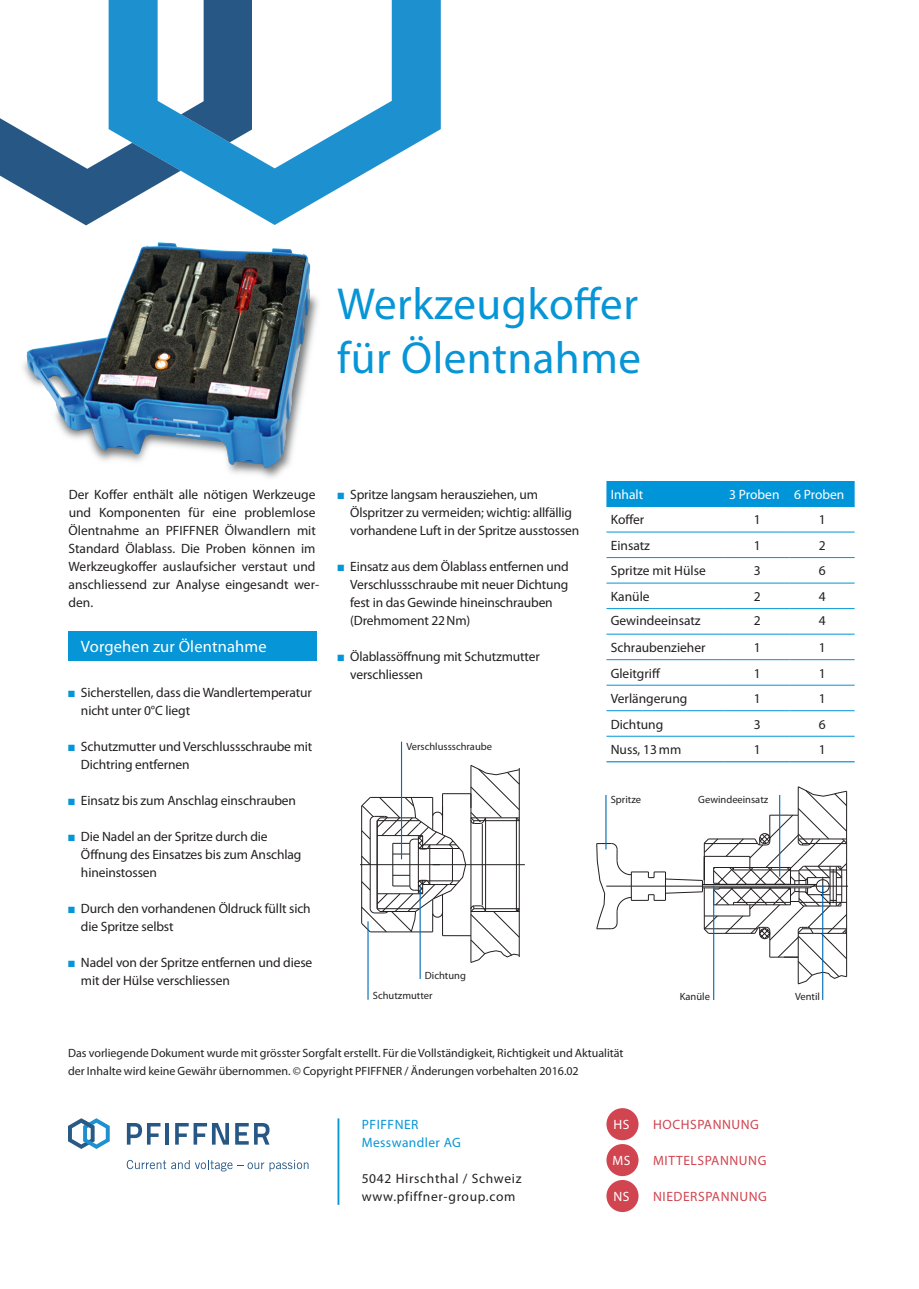
<style>
.page{position:relative;width:919px;height:1289px;background:#fff}
.page>*{position:absolute;margin:0;border:0;box-sizing:border-box;transform-origin:0 0}
.t1{font:45px/54px "Myriad Pro";letter-spacing:.01em;color:#0695d6}
.t2{font:16.5px "Myriad Pro";letter-spacing:.01em;color:#fff}
.t3{font:13.5px/18px "Myriad Pro";letter-spacing:-.01em;color:#231f20}
.t4{font:13.5px/18px "Myriad Pro";letter-spacing:.05em;color:#231f20}
.t5{font:13.5px "Myriad Pro";letter-spacing:.04em;color:#d04550}
.t6{font:13.5px "Myriad Pro";color:#fff}
.t7{font:13.5px/18px "Myriad Pro";letter-spacing:.03em;color:#0695d6}
.t8{font:12px/18px "Myriad Pro";color:#231f20}
.t9{font:10.5px "Myriad Pro";color:#231f20}
.s1{color:#0695d6}
</style>
<div class="page">
<img style="left:23px;top:225px;width:296px;height:253px">
<svg style="left:252px;top:0;width:189px;height:225px"></svg>
<svg style="left:0;top:0;width:252px;height:225px"></svg>
<svg style="left:127px;top:1159px;width:181px;height:12px"></svg>
<svg style="left:127px;top:1123px;width:33px;height:21px"></svg>
<hr style="left:165px;top:1122px;width:4px;height:22px;background:#275885">
<svg style="left:175px;top:1123px;width:54px;height:21px"></svg>
<svg style="left:235px;top:1123px;width:34px;height:21px"></svg>
<svg style="left:68px;top:1118px;width:42px;height:30px"></svg>
<hr style="left:337px;top:1118px;width:2px;height:86px;background:#0695d6">
<div style="left:68px;top:631px;width:248px;height:30px;background:#0695d6"></div>
<div style="left:606px;top:1108px;width:32px;height:32px;background:#d04550;border-radius:50%"></div>
<div style="left:606px;top:1143px;width:32px;height:33px;background:#d04550;border-radius:50%"></div>
<div style="left:606px;top:1179px;width:32px;height:32px;background:#d04550;border-radius:50%"></div>
<hr style="left:519px;top:864px;width:1px;height:93px;background:#231f20">
<hr style="left:360px;top:864px;width:165px;height:1px;background:#231f20">
<hr style="left:519px;top:768px;width:1px;height:96px;background:#231f20">
<svg style="left:361px;top:765px;width:158px;height:197px"></svg>
<hr style="left:401px;top:742px;width:1px;height:117px;background:#006bb6">
<hr style="left:367px;top:921px;width:1px;height:78px;background:#006bb6">
<hr style="left:419px;top:887px;width:1px;height:91px;background:#006bb6">
<hr style="left:846px;top:843px;width:1px;height:43px;background:#231f20">
<hr style="left:846px;top:886px;width:1px;height:43px;background:#231f20">
<hr style="left:846px;top:929px;width:1px;height:47px;background:#231f20">
<svg style="left:596px;top:786px;width:250px;height:198px"></svg>
<hr style="left:846px;top:791px;width:1px;height:52px;background:#231f20">
<hr style="left:822px;top:885px;width:1px;height:114px;background:#006bb6">
<hr style="left:779px;top:795px;width:1px;height:81px;background:#006bb6">
<hr style="left:713px;top:885px;width:1px;height:114px;background:#006bb6">
<hr style="left:605px;top:795px;width:1px;height:54px;background:#006bb6">
<div style="left:606px;top:481px;width:248px;height:25px;background:#0095d9"></div>
<hr style="left:606px;top:506px;width:118px;height:1px;background:#0095d9">
<hr style="left:724px;top:506px;width:65px;height:1px;background:#0095d9">
<hr style="left:789px;top:506px;width:65px;height:1px;background:#0095d9">
<hr style="left:606px;top:532px;width:118px;height:1px;background:#0095d9">
<hr style="left:606px;top:557px;width:118px;height:1px;background:#0095d9">
<hr style="left:606px;top:583px;width:118px;height:1px;background:#0095d9">
<hr style="left:606px;top:608px;width:118px;height:1px;background:#0095d9">
<hr style="left:606px;top:634px;width:118px;height:1px;background:#0095d9">
<hr style="left:606px;top:659px;width:118px;height:1px;background:#0095d9">
<hr style="left:606px;top:685px;width:118px;height:1px;background:#0095d9">
<hr style="left:606px;top:710px;width:118px;height:1px;background:#0095d9">
<hr style="left:606px;top:736px;width:118px;height:1px;background:#0095d9">
<hr style="left:606px;top:761px;width:118px;height:1px;background:#0095d9">
<hr style="left:724px;top:532px;width:65px;height:1px;background:#0095d9">
<hr style="left:724px;top:557px;width:65px;height:1px;background:#0095d9">
<hr style="left:724px;top:583px;width:65px;height:1px;background:#0095d9">
<hr style="left:724px;top:608px;width:65px;height:1px;background:#0095d9">
<hr style="left:724px;top:634px;width:65px;height:1px;background:#0095d9">
<hr style="left:724px;top:659px;width:65px;height:1px;background:#0095d9">
<hr style="left:724px;top:685px;width:65px;height:1px;background:#0095d9">
<hr style="left:724px;top:710px;width:65px;height:1px;background:#0095d9">
<hr style="left:724px;top:736px;width:65px;height:1px;background:#0095d9">
<hr style="left:724px;top:761px;width:65px;height:1px;background:#0095d9">
<hr style="left:789px;top:532px;width:65px;height:1px;background:#0095d9">
<hr style="left:789px;top:557px;width:65px;height:1px;background:#0095d9">
<hr style="left:789px;top:583px;width:65px;height:1px;background:#0095d9">
<hr style="left:789px;top:608px;width:65px;height:1px;background:#0095d9">
<hr style="left:789px;top:634px;width:65px;height:1px;background:#0095d9">
<hr style="left:789px;top:659px;width:65px;height:1px;background:#0095d9">
<hr style="left:789px;top:685px;width:65px;height:1px;background:#0095d9">
<hr style="left:789px;top:710px;width:65px;height:1px;background:#0095d9">
<hr style="left:789px;top:736px;width:65px;height:1px;background:#0095d9">
<hr style="left:789px;top:761px;width:65px;height:1px;background:#0095d9">
<h1 class="t1" style="left:337px;top:276px;width:305px">Werkzeugkoffer für Ölentnahme</h1>
<p class="t3" style="left:68px;top:485px;width:252px">Der Koffer enthält alle nötigen Werkzeuge und Komponenten für eine problemlose Ölentnahme an PFIFFNER Ölwandlern mit Standard Ölablass. Die Proben können im Werkzeugkoffer auslaufsicher verstaut und anschliessend zur Analyse eingesandt wer&shy;den.</p>
<p class="t2" style="left:81px;top:636px;width:187px">Vorgehen zur Ölentnahme</p>
<p class="t3" style="left:81px;top:683px;width:232px;text-indent:-13px"><span class="s1">■</span> Sicherstellen, dass die Wandlertemperatur nicht unter 0°C liegt</p>
<p class="t3" style="left:81px;top:737px;width:233px;text-indent:-13px"><span class="s1">■</span> Schutzmutter und Verschlussschraube mit<br>Dichtring entfernen</p>
<p class="t3" style="left:68px;top:791px;width:229px"><span class="s1">■</span> Einsatz bis zum Anschlag einschrauben</p>
<p class="t3" style="left:81px;top:827px;width:222px;text-indent:-13px"><span class="s1">■</span> Die Nadel an der Spritze durch die<br>Öffnung des Einsatzes bis zum Anschlag hineinstossen</p>
<p class="t3" style="left:81px;top:899px;width:231px;text-indent:-13px"><span class="s1">■</span> Durch den vorhandenen Öldruck füllt sich die Spritze selbst</p>
<p class="t3" style="left:81px;top:953px;width:233px;text-indent:-13px"><span class="s1">■</span> Nadel von der Spritze entfernen und diese mit der Hülse verschliessen</p>
<p class="t3" style="left:350px;top:485px;width:231px;text-indent:-13px"><span class="s1">■</span> Spritze langsam herausziehen, um<br>Ölspritzer zu vermeiden; wichtig: allfällig vorhandene Luft in der Spritze ausstossen</p>
<p class="t3" style="left:350px;top:557px;width:220px;text-indent:-13px"><span class="s1">■</span> Einsatz aus dem Ölablass entfernen und Verschlussschraube mit neuer Dichtung fest in das Gewinde hineinschrauben (Drehmoment 22Nm)</p>
<p class="t3" style="left:350px;top:647px;width:191px;text-indent:-13px"><span class="s1">■</span> Ölablassöffnung mit Schutzmutter verschliessen</p>
<p class="t9" style="left:406px;top:740px;width:87px">Verschlussschraube</p>
<p class="t9" style="left:425px;top:968px;width:42px">Dichtung</p>
<p class="t9" style="left:373px;top:989px;width:61px">Schutzmutter</p>
<p class="t6" style="left:610px;top:486px;width:34px">Inhalt</p>
<p class="t6" style="left:729px;top:486px;width:117px">3 Proben 6 Proben</p>
<p class="t3" style="left:610px;top:510px;width:35px">Koffer</p>
<p class="t3" style="left:753px;top:510px;width:8px">1</p>
<p class="t3" style="left:818px;top:510px;width:8px">1</p>
<p class="t3" style="left:610px;top:536px;width:41px">Einsatz</p>
<p class="t3" style="left:753px;top:536px;width:8px">1</p>
<p class="t3" style="left:818px;top:536px;width:8px">2</p>
<p class="t3" style="left:610px;top:561px;width:97px">Spritze mit Hülse</p>
<p class="t3" style="left:753px;top:561px;width:8px">3</p>
<p class="t3" style="left:818px;top:561px;width:8px">6</p>
<p class="t3" style="left:610px;top:587px;width:40px">Kanüle</p>
<p class="t3" style="left:753px;top:587px;width:8px">2</p>
<p class="t3" style="left:818px;top:587px;width:8px">4</p>
<p class="t3" style="left:610px;top:611px;width:91px">Gewindeeinsatz</p>
<p class="t3" style="left:753px;top:611px;width:8px">2</p>
<p class="t3" style="left:818px;top:611px;width:8px">4</p>
<p class="t3" style="left:610px;top:638px;width:96px">Schraubenzieher</p>
<p class="t3" style="left:753px;top:638px;width:8px">1</p>
<p class="t3" style="left:818px;top:638px;width:8px">1</p>
<p class="t3" style="left:610px;top:663px;width:51px">Gleitgriff</p>
<p class="t3" style="left:753px;top:663px;width:8px">1</p>
<p class="t3" style="left:818px;top:663px;width:8px">1</p>
<p class="t3" style="left:610px;top:689px;width:78px">Verlängerung</p>
<p class="t3" style="left:753px;top:689px;width:8px">1</p>
<p class="t3" style="left:818px;top:689px;width:8px">1</p>
<p class="t3" style="left:610px;top:714px;width:54px">Dichtung</p>
<p class="t3" style="left:753px;top:714px;width:8px">3</p>
<p class="t3" style="left:818px;top:714px;width:8px">6</p>
<p class="t3" style="left:610px;top:740px;width:72px">Nuss, 13mm</p>
<p class="t3" style="left:753px;top:740px;width:8px">1</p>
<p class="t3" style="left:818px;top:740px;width:8px">1</p>
<p class="t9" style="left:610px;top:793px;width:32px">Spritze</p>
<p class="t9" style="left:698px;top:793px;width:71px">Gewindeeinsatz</p>
<p class="t9" style="left:679px;top:989px;width:32px">Kanüle</p>
<p class="t9" style="left:795px;top:989px;width:26px">Ventil</p>
<p class="t8" style="left:68px;top:1044px;width:557px">Das vorliegende Dokument wurde mit grösster Sorgfalt erstellt. Für die Vollständigkeit, Richtigkeit und Aktualität der Inhalte wird keine Gewähr übernommen. © Copyright PFIFFNER / Änderungen vorbehalten 2016.02</p>
<p class="t7" style="left:361px;top:1115px;width:101px">Pfiffner<br>Messwandler AG</p>
<p class="t4" style="left:361px;top:1169px;width:161px">5042 Hirschthal / Schweiz www.pfiffner-group.com</p>
<p class="t6" style="left:613px;top:1116px;width:16px">Hs</p>
<p class="t6" style="left:612px;top:1152px;width:10px">ms</p>
<p class="t6" style="left:613px;top:1188px;width:9px">ns</p>
<p class="t5" style="left:653px;top:1116px;width:29px">Hochspann</p>
<p class="t5" style="left:731px;top:1116px;width:19px">ung</p>
<p class="t5" style="left:653px;top:1152px;width:54px">Mittelspann</p>
<p class="t5" style="left:739px;top:1152px;width:19px">ung</p>
<p class="t5" style="left:653px;top:1188px;width:18px">Niederspann</p>
<p class="t5" style="left:739px;top:1188px;width:19px">ung</p>
</div>
